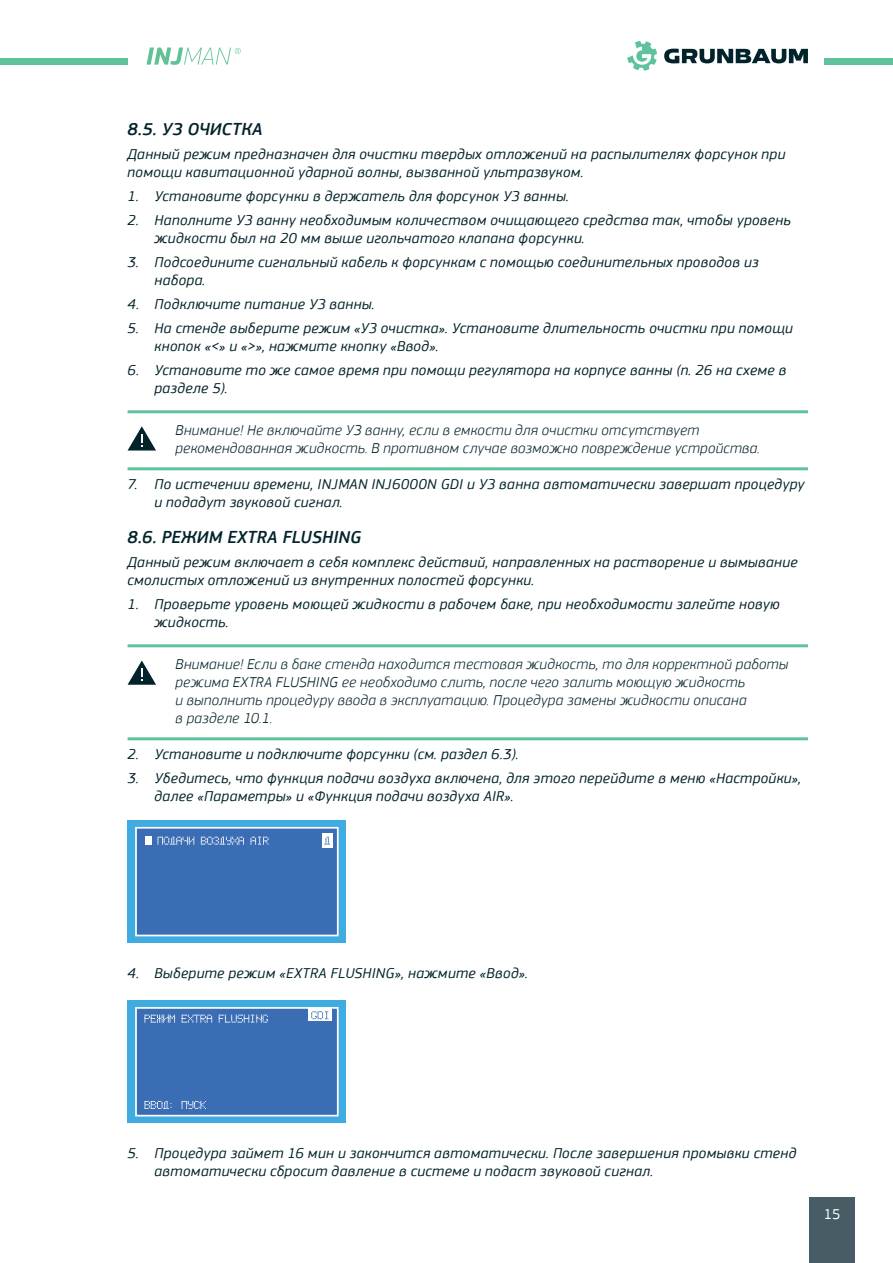
<style>
.page{position:relative;width:893px;height:1263px;background:#fff}
.page>*{position:absolute;margin:0;border:0;box-sizing:border-box;transform-origin:0 0}
.t1{font:italic 500 18px "PF Square Sans Pro";letter-spacing:.01em;color:#02232a}
.t2{font:italic 15px/18px "PF Square Sans Pro";letter-spacing:.025em;color:#02232a}
.t3{font:italic 300 15px/18px "PF Square Sans Pro";letter-spacing:.02em;color:#02232a}
.t4{font:15px "PF Square Sans Pro";color:#fff}
</style>
<div class="page">
<div style="left:809px;top:1197px;width:46px;height:66px;background:#485c66"></div>
<div style="left:0;top:59px;width:128px;height:6px;background:#5ec29b"></div>
<div style="left:824px;top:59px;width:69px;height:6px;background:#5ec29b"></div>
<svg style="left:664px;top:49px;width:144px;height:14px"></svg>
<svg style="left:627px;top:41px;width:30px;height:30px"></svg>
<svg style="left:147px;top:48px;width:94px;height:17px"></svg>
<hr style="left:128px;top:467px;width:680px;height:3px;background:#5ec29b">
<hr style="left:128px;top:410px;width:680px;height:3px;background:#5ec29b">
<hr style="left:128px;top:737px;width:680px;height:3px;background:#5ec29b">
<hr style="left:128px;top:644px;width:680px;height:3px;background:#5ec29b">
<svg style="left:128px;top:426px;width:28px;height:24px"></svg>
<svg style="left:128px;top:660px;width:28px;height:25px"></svg>
<div style="left:128px;top:820px;width:218px;height:123px;background:#3fabe1"></div>
<div style="left:136px;top:828px;width:202px;height:107px;background:#3a6db4"></div>
<div style="left:135px;top:827px;width:204px;height:109px;border:2px solid #fff"></div>
<div style="left:146px;top:836px;width:6px;height:9px;background:#fff"></div>
<div style="left:322px;top:833px;width:11px;height:15px;background:#fff"></div>
<svg style="left:157px;top:837px;width:37px;height:8px"></svg>
<svg style="left:201px;top:837px;width:43px;height:8px"></svg>
<svg style="left:250px;top:837px;width:19px;height:8px"></svg>
<svg style="left:324px;top:837px;width:6px;height:8px"></svg>
<div style="left:128px;top:1000px;width:218px;height:123px;background:#3fabe1"></div>
<div style="left:136px;top:1008px;width:202px;height:108px;background:#3a6db4"></div>
<div style="left:135px;top:1007px;width:204px;height:109px;border:2px solid #fff"></div>
<svg style="left:308px;top:1008px;width:23px;height:13px"></svg>
<svg style="left:144px;top:1015px;width:31px;height:8px"></svg>
<svg style="left:182px;top:1015px;width:30px;height:8px"></svg>
<svg style="left:219px;top:1015px;width:49px;height:8px"></svg>
<svg style="left:311px;top:1011px;width:17px;height:8px"></svg>
<svg style="left:144px;top:1101px;width:27px;height:8px"></svg>
<svg style="left:182px;top:1101px;width:24px;height:8px"></svg>
<p class="t1" style="left:128px;top:119px;width:137px">8.5. УЗ ОЧИСТКА</p>
<p class="t2" style="left:128px;top:145px;width:659px">Данный режим предназначен для очистки твердых отложений на распылителях форсунок при помощи кавитационной ударной волны, вызванной ультразвуком.</p>
<p class="t2" style="left:128px;top:187px;width:443px">1. Установите форсунки в держатель для форсунок УЗ ванны.</p>
<p class="t2" style="left:155px;top:211px;width:638px;text-indent:-27px">2. Наполните УЗ ванну необходимым количеством очищающего средства так, чтобы уровень жидкости был на 20 мм выше игольчатого клапана форсунки.</p>
<p class="t2" style="left:155px;top:253px;width:605px;text-indent:-27px">3. Подсоедините сигнальный кабель к форсункам с помощью соединительных проводов из набора.</p>
<p class="t2" style="left:128px;top:295px;width:249px">4. Подключите питание УЗ ванны.</p>
<p class="t2" style="left:155px;top:319px;width:640px;text-indent:-27px">5. На стенде выберите режим «УЗ очистка». Установите длительность очистки при помощи кнопок «&lt;» и «&gt;», нажмите кнопку «Ввод».</p>
<p class="t2" style="left:155px;top:361px;width:633px;text-indent:-27px">6. Установите то же самое время при помощи регулятора на корпусе ванны (п. 26 на схеме в разделе 5).</p>
<p class="t3" style="left:176px;top:421px;width:586px">Внимание! Не включайте УЗ ванну, если в емкости для очистки отсутствует рекомендованная жидкость. В противном случае возможно повреждение устройства.</p>
<p class="t2" style="left:155px;top:475px;width:651px;text-indent:-27px">7. По истечении времени, INJMAN INJ6000N GDI и УЗ ванна автоматически завершат процедуру и подадут звуковой сигнал.</p>
<p class="t1" style="left:128px;top:527px;width:235px">8.6. РЕЖИМ EXTRA FLUSHING</p>
<p class="t2" style="left:128px;top:553px;width:672px">Данный режим включает в себя комплекс действий, направленных на растворение и вымывание смолистых отложений из внутренних полостей форсунки.</p>
<p class="t2" style="left:155px;top:595px;width:627px;text-indent:-27px">1. Проверьте уровень моющей жидкости в рабочем баке, при необходимости залейте новую жидкость.</p>
<p class="t3" style="left:176px;top:655px;width:614px">Внимание! Если в баке стенда находится тестовая жидкость, то для корректной работы режима EXTRA FLUSHING ее необходимо слить, после чего залить моющую жидкость<br>и выполнить процедуру ввода в эксплуатацию. Процедура замены жидкости описана<br>в разделе 10.1.</p>
<p class="t2" style="left:128px;top:745px;width:392px">2. Установите и подключите форсунки (см. раздел 6.3).</p>
<p class="t2" style="left:155px;top:769px;width:648px;text-indent:-27px">3. Убедитесь, что функция подачи воздуха включена, для этого перейдите в меню «Настройки», далее «Параметры» и «Функция подачи воздуха AIR».</p>
<p class="t2" style="left:128px;top:964px;width:402px">4. Выберите режим «EXTRA FLUSHING», нажмите «Ввод».</p>
<p class="t2" style="left:155px;top:1144px;width:643px;text-indent:-27px">5. Процедура займет 16 мин и закончится автоматически. После завершения промывки стенд автоматически сбросит давление в системе и подаст звуковой сигнал.</p>
<p class="t4" style="left:824px;top:1205px;width:18px">15</p>
</div>
